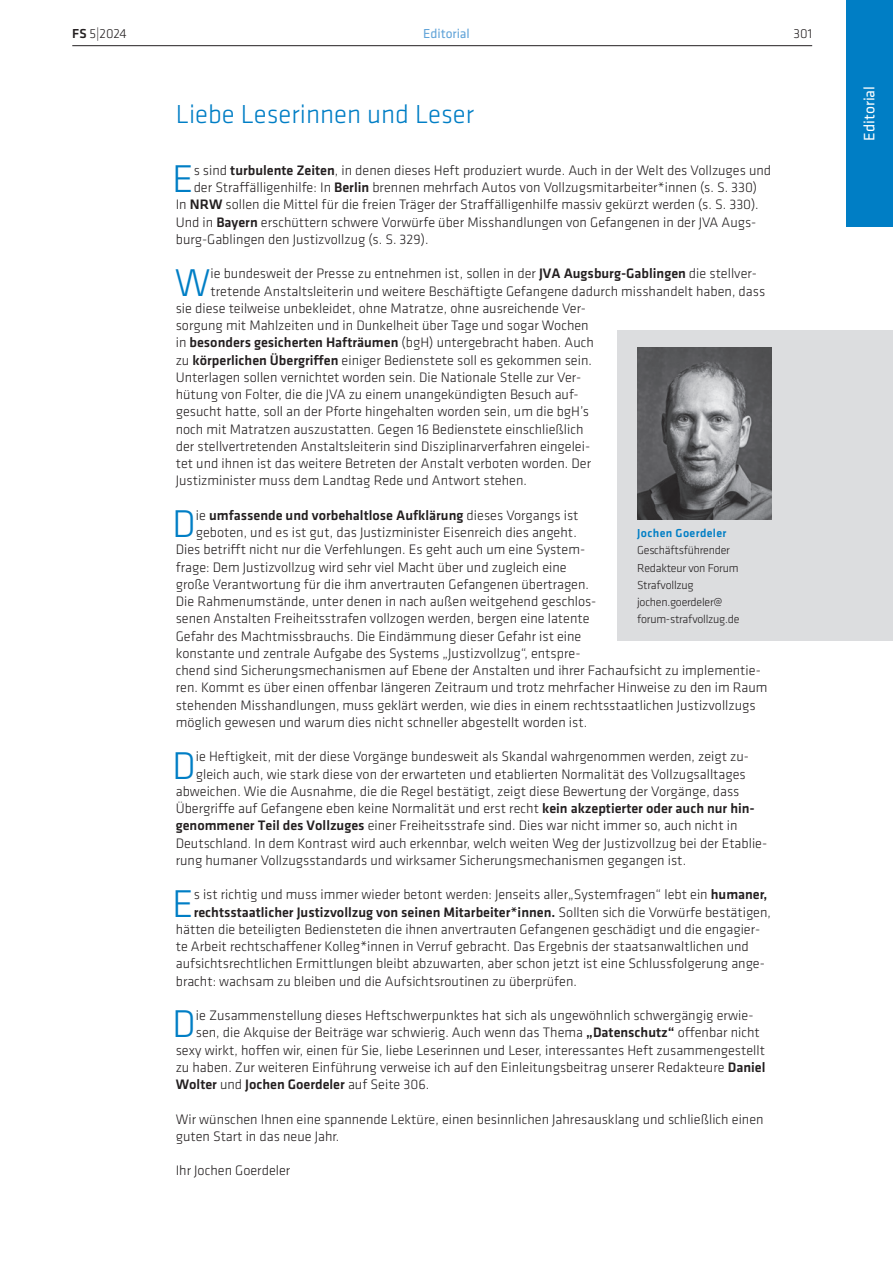
<style>
.page{position:relative;width:893px;height:1263px;background:#fff}
.page>*{position:absolute;margin:0;border:0;box-sizing:border-box;transform-origin:0 0}
.t1{font:300 40.2px "Klavika";color:#007ec5}
.t2{font:300 27px "Klavika";color:#007ec5}
.t3{font:15.75px "Klavika";color:#fff}
.t4{font:300 14.25px/17.2px "Klavika";color:#231f20}
.t5{font:500 14.25px "Klavika";color:#231f20}
.t6{font:300 13.5px "Klavika";letter-spacing:-.005em;color:#231f20}
.t7{font:13.5px "Klavika";color:#60a3d8}
.t8{font:300 12px/17.2px "Klavika";letter-spacing:-.02em;color:#231f20}
.t9{font:500 12px "Klavika";letter-spacing:.03em;color:#007ec5}
.s1{font-weight:500}
.s2{font-weight:300}
</style>
<div class="page">
<hr style="left:72px;top:45px;width:740px;height:1px;background:#231f20">
<div style="left:846px;top:0;width:47px;height:227px;background:#007ec5"></div>
<div style="left:618px;top:330px;width:275px;height:310px;background:#dcdddf"></div>
<img style="left:638px;top:348px;width:133px;height:172px">
<p class="t6" style="left:72px;top:26px;width:56px"><span class="s1">FS</span> 5|2024</p>
<p class="t7" style="left:423px;top:26px;width:48px">Editorial</p>
<p class="t6" style="left:794px;top:26px;width:20px">301</p>
<h2 class="t2" style="left:176px;top:99px;width:300px">Liebe Leserinnen und Leser</h2>
<h1 class="t1" style="left:172px;top:157px;width:23px">E</h1>
<p class="t4" style="left:194px;top:162px;width:579px">s sind <span class="s1">turbulente Zeiten</span>, in denen dieses Heft produziert wurde. Auch in der Welt des Vollzuges und</p>
<p class="t4" style="left:194px;top:179px;width:565px">der Straffälligenhilfe: In <span class="s1">Berlin</span> brennen mehrfach Autos von Vollzugsmitarbeiter*innen (s. S. 330)</p>
<p class="t4" style="left:176px;top:196px;width:584px">In <span class="s1">NRW</span> sollen die Mittel für die freien Träger der Straffälligenhilfe massiv gekürzt werden (s. S. 330).</p>
<p class="t4" style="left:176px;top:213px;width:582px">Und in <span class="s1">Bayern</span> erschüttern schwere Vorwürfe über Misshandlungen von Gefangenen in der JVA Augs-</p>
<p class="t4" style="left:176px;top:231px;width:254px">burg-Gablingen den Justizvollzug (s. S. 329).</p>
<h1 class="t1" style="left:175px;top:260px;width:37px">W</h1>
<p class="t4" style="left:210px;top:265px;width:548px">ie bundesweit der Presse zu entnehmen ist, sollen in der <span class="s1">JVA Augsburg-Gablingen</span> die stellver-</p>
<p class="t4" style="left:210px;top:282px;width:556px">tretende Anstaltsleiterin und weitere Beschäftigte Gefangene dadurch misshandelt haben, dass</p>
<p class="t4" style="left:176px;top:300px;width:412px">sie diese teilweise unbekleidet, ohne Matratze, ohne ausreichende Ver-</p>
<p class="t4" style="left:176px;top:317px;width:414px">sorgung mit Mahlzeiten und in Dunkelheit über Tage und sogar Wochen</p>
<p class="t4" style="left:176px;top:334px;width:420px">in <span class="s1">besonders gesicherten Hafträumen</span> (bgH) untergebracht haben. Auch</p>
<p class="t4" style="left:176px;top:351px;width:418px">zu <span class="s1">körperlichen Übergriffen</span> einiger Bedienstete soll es gekommen sein.</p>
<p class="t4" style="left:176px;top:369px;width:407px">Unterlagen sollen vernichtet worden sein. Die Nationale Stelle zur Ver-</p>
<p class="t4" style="left:176px;top:386px;width:404px">hütung von Folter, die die JVA zu einem unangekündigten Besuch auf-</p>
<p class="t4" style="left:176px;top:403px;width:415px">gesucht hatte, soll an der Pforte hingehalten worden sein, um die bgH’s</p>
<p class="t4" style="left:176px;top:420px;width:409px">noch mit Matratzen auszustatten. Gegen 16 Bedienstete einschließlich</p>
<p class="t4" style="left:176px;top:438px;width:416px">der stellvertretenden Anstaltsleiterin sind Disziplinarverfahren eingelei-</p>
<p class="t4" style="left:176px;top:455px;width:417px">tet und ihnen ist das weitere Betreten der Anstalt verboten worden. Der</p>
<p class="t4" style="left:176px;top:472px;width:353px">Justizminister muss dem Landtag Rede und Antwort stehen.</p>
<h1 class="t1" style="left:172px;top:502px;width:25px">D</h1>
<p class="t5" style="left:196px;top:507px;width:384px"><span class="s2">ie</span> umfassende und vorbehaltlose Aufklärung <span class="s2">dieses Vorgangs ist</span></p>
<p class="t4" style="left:196px;top:524px;width:382px">geboten, und es ist gut, das Justizminister Eisenreich dies angeht.</p>
<p class="t4" style="left:176px;top:541px;width:411px">Dies betrifft nicht nur die Verfehlungen. Es geht auch um eine System-</p>
<p class="t4" style="left:176px;top:558px;width:392px">frage: Dem Justizvollzug wird sehr viel Macht über und zugleich eine</p>
<p class="t4" style="left:176px;top:576px;width:415px">große Verantwortung für die ihm anvertrauten Gefangenen übertragen.</p>
<p class="t4" style="left:176px;top:593px;width:422px">Die Rahmenumstände, unter denen in nach außen weitgehend geschlos-</p>
<p class="t4" style="left:176px;top:610px;width:415px">senen Anstalten Freiheitsstrafen vollzogen werden, bergen eine latente</p>
<p class="t4" style="left:176px;top:627px;width:407px">Gefahr des Machtmissbrauchs. Die Eindämmung dieser Gefahr ist eine</p>
<p class="t4" style="left:176px;top:645px;width:406px">konstante und zentrale Aufgabe des Systems „Justizvollzug“, entspre-</p>
<p class="t4" style="left:176px;top:662px;width:587px">chend sind Sicherungsmechanismen auf Ebene der Anstalten und ihrer Fachaufsicht zu implementie-</p>
<p class="t4" style="left:176px;top:679px;width:593px">ren. Kommt es über einen offenbar längeren Zeitraum und trotz mehrfacher Hinweise zu den im Raum</p>
<p class="t4" style="left:176px;top:696px;width:581px">stehenden Misshandlungen, muss geklärt werden, wie dies in einem rechtsstaatlichen Justizvollzugs</p>
<p class="t4" style="left:176px;top:714px;width:413px">möglich gewesen und warum dies nicht schneller abgestellt worden ist.</p>
<h1 class="t1" style="left:172px;top:743px;width:25px">D</h1>
<p class="t4" style="left:196px;top:748px;width:555px">ie Heftigkeit, mit der diese Vorgänge bundesweit als Skandal wahrgenommen werden, zeigt zu-</p>
<p class="t9" style="left:637px;top:526px;width:91px">Jochen Goerdeler</p>
<p class="t8" style="left:637px;top:542px;width:104px">Geschäftsführender<br>Redakteur von Forum<br>Strafvollzug jochen.goerdeler@ forum-strafvollzug.de</p>
<p class="t4" style="left:196px;top:765px;width:551px">gleich auch, wie stark diese von der erwarteten und etablierten Normalität des Vollzugsalltages</p>
<p class="t4" style="left:176px;top:783px;width:565px">abweichen. Wie die Ausnahme, die die Regel bestätigt, zeigt diese Bewertung der Vorgänge, dass</p>
<p class="t4" style="left:176px;top:800px;width:581px">Übergriffe auf Gefangene eben keine Normalität und erst recht <span class="s1">kein akzeptierter oder auch nur hin-</span></p>
<p class="t4" style="left:176px;top:817px;width:563px"><span class="s1">genommener Teil des Vollzuges</span> einer Freiheitsstrafe sind. Dies war nicht immer so, auch nicht in</p>
<p class="t4" style="left:176px;top:834px;width:593px">Deutschland. In dem Kontrast wird auch erkennbar, welch weiten Weg der Justizvollzug bei der Etablie-</p>
<p class="t4" style="left:176px;top:852px;width:512px">rung humaner Vollzugsstandards und wirksamer Sicherungsmechanismen gegangen ist.</p>
<h1 class="t1" style="left:172px;top:881px;width:23px">E</h1>
<p class="t4" style="left:194px;top:886px;width:575px">s ist richtig und muss immer wieder betont werden: Jenseits aller„Systemfragen“ lebt ein <span class="s1">humaner,</span></p>
<p class="t5" style="left:194px;top:904px;width:579px">rechtsstaatlicher Justizvollzug von seinen Mitarbeiter*innen. <span class="s2">Sollten sich die Vorwürfe bestätigen,</span></p>
<p class="t4" style="left:176px;top:921px;width:586px">hätten die beteiligten Bediensteten die ihnen anvertrauten Gefangenen geschädigt und die engagier-</p>
<p class="t4" style="left:176px;top:938px;width:575px">te Arbeit rechtschaffener Kolleg*innen in Verruf gebracht. Das Ergebnis der staatsanwaltlichen und</p>
<p class="t4" style="left:176px;top:955px;width:591px">aufsichtsrechtlichen Ermittlungen bleibt abzuwarten, aber schon jetzt ist eine Schlussfolgerung ange-</p>
<p class="t4" style="left:176px;top:972px;width:403px">bracht: wachsam zu bleiben und die Aufsichtsroutinen zu überprüfen.</p>
<h1 class="t1" style="left:172px;top:1002px;width:25px">D</h1>
<p class="t4" style="left:196px;top:1007px;width:559px">ie Zusammenstellung dieses Heftschwerpunktes hat sich als ungewöhnlich schwergängig erwie-</p>
<p class="t4" style="left:196px;top:1024px;width:565px">sen, die Akquise der Beiträge war schwierig. Auch wenn das Thema <span class="s1">„Datenschutz“</span> offenbar nicht</p>
<p class="t4" style="left:176px;top:1041px;width:591px">sexy wirkt, hoffen wir, einen für Sie, liebe Leserinnen und Leser, interessantes Heft zusammengestellt</p>
<p class="t4" style="left:176px;top:1059px;width:591px">zu haben. Zur weiteren Einführung verweise ich auf den Einleitungsbeitrag unserer Redakteure <span class="s1">Daniel</span></p>
<p class="t5" style="left:176px;top:1077px;width:255px">Wolter <span class="s2">und</span> Jochen Goerdeler <span class="s2">auf Seite 306.</span></p>
<p class="t4" style="left:176px;top:1110px;width:589px">Wir wünschen Ihnen eine spannende Lektüre, einen besinnlichen Jahresausklang und schließlich einen guten Start in das neue Jahr.</p>
<p class="t4" style="left:176px;top:1162px;width:116px">Ihr Jochen Goerdeler</p>
<p class="t3" style="left:861px;top:141px;width:56px;rotate:-90deg">Editorial</p>
</div>
